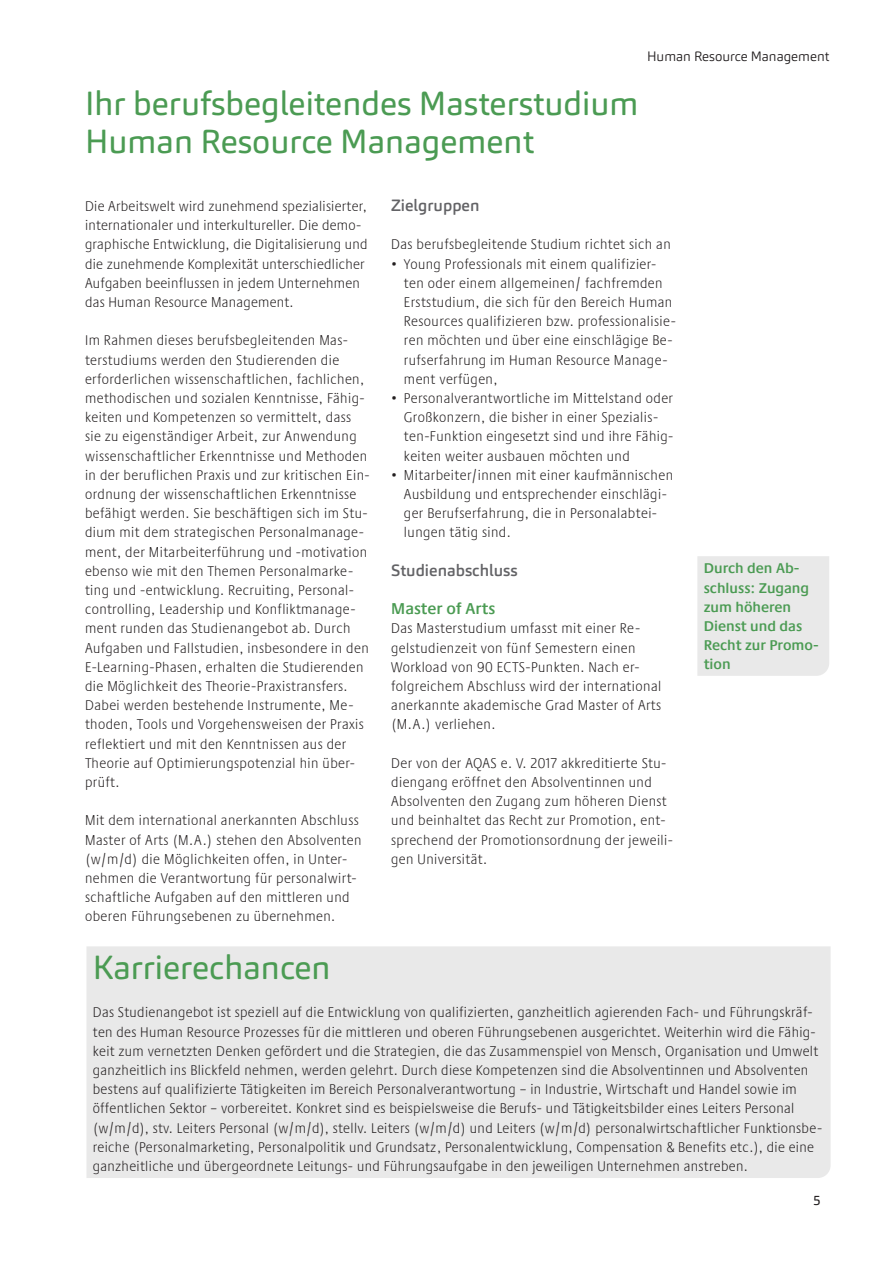
<style>
.page{position:relative;width:893px;height:1263px;background:#fff}
.page>*{position:absolute;margin:0;border:0;box-sizing:border-box;transform-origin:0 0}
.t1{font:33px/38.4px "Carnas";color:#4b9b53}
.t2{font:500 16.2px "Carnas";color:#636366}
.t3{font:600 16.2px "Praxis Next";color:#4b9b53}
.t4{font:300 condensed 14.55px/19.2px "Praxis Next";letter-spacing:.03em;color:#231f20}
.t5{font:600 14.55px/19.2px "Praxis Next";color:#4b9b53}
.t6{font:300 13.5px "Carnas";color:#231f20}
.t7{font:13.5px "Carnas";color:#231f20}
</style>
<div class="page">
<div style="left:697px;top:556px;width:132px;height:120px;background:#e9e9e9"></div>
<div style="left:86px;top:946px;width:745px;height:232px;background:#e9e9e9"></div>
<h1 class="t1" style="left:85px;top:84px;width:555px">Ihr berufsbegleitendes Masterstudium<br>Human Resource Management</h1>
<p class="t6" style="left:647px;top:48px;width:184px">Human Resource Management</p>
<p class="t4" style="left:85px;top:196px;width:284px">Die Arbeitswelt wird zunehmend spezialisierter, internationaler und interkultureller. Die demo&shy;graphische Entwicklung, die Digitalisierung und die zunehmende Komplexität unterschiedlicher Aufgaben beeinflussen in jedem Unternehmen das Human Resource Management.</p>
<p class="t4" style="left:85px;top:331px;width:286px">Im Rahmen dieses berufsbegleitenden Mas&shy;terstudiums werden den Studierenden die erforderlichen wissenschaftlichen, fachlichen, methodischen und sozialen Kenntnisse, Fähig&shy;keiten und Kompetenzen so vermittelt, dass sie zu eigenständiger Arbeit, zur Anwendung wissenschaftlicher Erkenntnisse und Methoden in der beruflichen Praxis und zur kritischen Ein&shy;ordnung der wissenschaftlichen Erkenntnisse befähigt werden. Sie beschäftigen sich im Stu&shy;dium mit dem strategischen Personalmanage&shy;ment, der Mitarbeiterführung und -motivation ebenso wie mit den Themen Personalmarke&shy;ting und -entwicklung. Recruiting, Personal&shy;controlling, Leadership und Konfliktmanage&shy;ment runden das Studienangebot ab. Durch Aufgaben und Fallstudien, insbesondere in den E-Learning-Phasen, erhalten die Studierenden die Möglichkeit des Theorie-Praxistransfers.<br>Dabei werden bestehende Instrumente, Me&shy;thoden, Tools und Vorgehensweisen der Praxis reflektiert und mit den Kenntnissen aus der Theorie auf Optimierungspotenzial hin über&shy;prüft.</p>
<p class="t4" style="left:85px;top:810px;width:278px">Mit dem international anerkannten Abschluss Master of Arts (M.A.) stehen den Absolventen (w/m/d) die Möglichkeiten offen, in Unter&shy;nehmen die Verantwortung für personalwirt&shy;schaftliche Aufgaben auf den mittleren und oberen Führungsebenen zu übernehmen.</p>
<p class="t2" style="left:391px;top:195px;width:90px">Zielgruppen</p>
<p class="t4" style="left:391px;top:234px;width:281px">Das berufsbegleitende Studium richtet sich an</p>
<p class="t4" style="left:404px;top:254px;width:274px;text-indent:-13px">• Young Professionals mit einem qualifizier&shy;ten oder einem allgemeinen/ fachfremden Erststudium, die sich für den Bereich Human Resources qualifizieren bzw. professionalisie&shy;ren möchten und über eine einschlägige Be&shy;rufserfahrung im Human Resource Manage&shy;ment verfügen,</p>
<p class="t4" style="left:404px;top:388px;width:271px;text-indent:-13px">• Personalverantwortliche im Mittelstand oder Großkonzern, die bisher in einer Spezialis&shy;ten-Funktion eingesetzt sind und ihre Fähig&shy;keiten weiter ausbauen möchten und</p>
<p class="t4" style="left:404px;top:465px;width:271px;text-indent:-13px">• Mitarbeiter/innen mit einer kaufmännischen Ausbildung und entsprechender einschlägi&shy;ger Berufserfahrung, die in Personalabtei&shy;lungen tätig sind.</p>
<p class="t2" style="left:391px;top:560px;width:128px">Studienabschluss</p>
<p class="t3" style="left:391px;top:596px;width:106px">Master of Arts</p>
<p class="t4" style="left:391px;top:618px;width:272px">Das Masterstudium umfasst mit einer Re&shy;gelstudienzeit von fünf Semestern einen Workload von 90 ECTS-Punkten. Nach er&shy;folgreichem Abschluss wird der international anerkannte akademische Grad Master of Arts (M.A.) verliehen.</p>
<p class="t4" style="left:391px;top:753px;width:283px">Der von der AQAS e. V. 2017 akkreditierte Stu&shy;diengang eröffnet den Absolventinnen und Absolventen den Zugang zum höheren Dienst und beinhaltet das Recht zur Promotion, ent&shy;sprechend der Promotionsordnung der jeweili&shy;gen Universität.</p>
<p class="t5" style="left:704px;top:558px;width:117px">Durch den Ab&shy;schluss: Zugang zum höheren<br>Dienst und das<br>Recht zur Promo&shy;tion</p>
<h1 class="t1" style="left:93px;top:948px;width:239px">Karrierechancen</h1>
<p class="t4" style="left:93px;top:1002px;width:731px">Das Studienangebot ist speziell auf die Entwicklung von qualifizierten, ganzheitlich agierenden Fach- und Führungskräf&shy;ten des Human Resource Prozesses für die mittleren und oberen Führungsebenen ausgerichtet. Weiterhin wird die Fähig&shy;keit zum vernetzten Denken gefördert und die Strategien, die das Zusammenspiel von Mensch, Organisation und Umwelt ganzheitlich ins Blickfeld nehmen, werden gelehrt. Durch diese Kompetenzen sind die Absolventinnen und Absolventen bestens auf qualifizierte Tätigkeiten im Bereich Personalverantwortung – in Industrie, Wirtschaft und Handel sowie im öffentlichen Sektor – vorbereitet. Konkret sind es beispielsweise die Berufs- und Tätigkeitsbilder eines Leiters Personal (w/m/d), stv. Leiters Personal (w/m/d), stellv. Leiters (w/m/d) und Leiters (w/m/d) personalwirtschaftlicher Funktionsbe&shy;reiche (Personalmarketing, Personalpolitik und Grundsatz, Personalentwicklung, Compensation &amp; Benefits etc.), die eine ganzheitliche und übergeordnete Leitungs- und Führungsaufgabe in den jeweiligen Unternehmen anstreben.</p>
<p class="t7" style="left:813px;top:1192px;width:9px">5</p>
</div>
